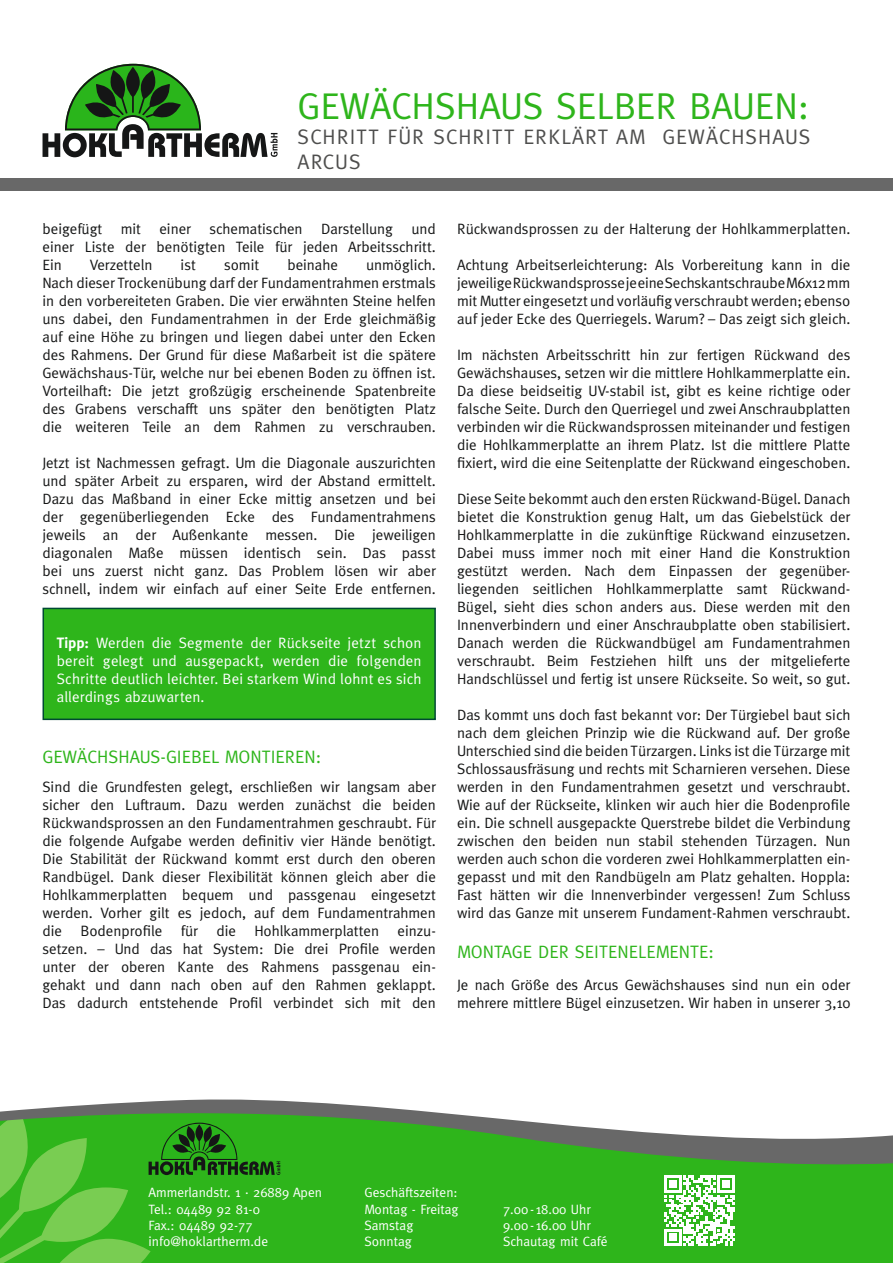
<style>
.page{position:relative;width:893px;height:1263px;background:#fff}
.page>*{position:absolute;margin:0;border:0;box-sizing:border-box;transform-origin:0 0}
.t1{font:37.5px "Meta Plus";color:#2eb51b}
.t2{font:21px/25.2px "Meta Plus";letter-spacing:.05em;color:#4e4e4d}
.t3{font:18px "Meta Plus";color:#2eb51b}
.t4{font:15px/18px "Meta Plus";color:#151616;text-align:justify}
.t5{font:15px/18px "Meta Plus";letter-spacing:.01em;color:#fff;text-align:justify}
.t6{font:13.5px/16.2px "Meta Plus";color:#fff}
.s1{font-weight:700}
</style>
<div class="page">
<div style="left:0;top:179px;width:893px;height:12px;background:#686868"></div>
<div style="left:280px;top:1167px;width:613px;height:96px;background:#2eb51b"></div>
<svg style="left:0;top:1099px;width:893px;height:68px"></svg>
<svg style="left:664px;top:1175px;width:71px;height:71px"></svg>
<div style="left:43px;top:608px;width:393px;height:112px;background:#2eb51b"></div>
<svg style="left:43px;top:64px;width:235px;height:93px"></svg>
<svg style="left:0;top:1115px;width:280px;height:148px;background:#3fb228"></svg>
<h1 class="t1" style="left:298px;top:84px;width:513px">GEWÄCHSHAUS SELBER BAUEN:</h1>
<h2 class="t2" style="left:298px;top:124px;width:514px">SCHRITT FÜR SCHRITT ERKLÄRT AM GEWÄCHSHAUS<br>ARCUS</h2>
<p class="t4" style="left:43px;top:220px;width:395px">beigefügt mit einer schematischen Darstellung und einer Liste der benötigten Teile für jeden Arbeitsschritt.<br>Ein</p>
<p class="t4" style="left:90px;top:256px;width:64px">Verzetteln</p>
<p class="t4" style="left:181px;top:256px;width:17px">ist</p>
<p class="t4" style="left:224px;top:256px;width:37px">somit</p>
<p class="t4" style="left:287px;top:256px;width:52px">beinahe</p>
<p class="t4" style="left:43px;top:256px;width:395px;text-indent:324px">unmöglich.<br>Nach dieser Trockenübung darf der Fundamentrahmen erstmals in den vorbereiteten Graben. Die vier erwähnten Steine helfen uns dabei, den Fundamentrahmen in der Erde gleichmäßig auf eine Höhe zu bringen und liegen dabei unter den Ecken des Rahmens. Der Grund für diese Maßarbeit ist die spätere Gewächshaus-Tür, welche nur bei ebenen Boden zu öffnen ist.<br>Vorteilhaft: Die jetzt großzügig erscheinende Spatenbreite des Grabens verschafft uns später den benötigten Platz die weiteren Teile an dem Rahmen zu verschrauben.</p>
<p class="t4" style="left:43px;top:454px;width:395px">Jetzt ist Nachmessen gefragt. Um die Diagonale auszurichten und später Arbeit zu ersparen, wird der Abstand ermittelt.<br>Dazu das Maßband in einer Ecke mittig ansetzen und bei der gegenüberliegenden Ecke des Fundamentrahmens jeweils an der Außenkante messen. Die jeweiligen diagonalen Maße müssen identisch sein. Das passt bei uns zuerst nicht ganz. Das Problem lösen wir aber schnell, indem wir einfach auf einer Seite Erde entfernen.</p>
<p class="t5" style="left:57px;top:634px;width:366px"><span class="s1">Tipp:</span> Werden die Segmente der Rückseite jetzt schon bereit gelegt und ausgepackt, werden die folgenden Schritte deutlich leichter. Bei starkem Wind lohnt es sich allerdings abzuwarten.</p>
<p class="t3" style="left:43px;top:747px;width:280px">GEWÄCHSHAUS-GIEBEL MONTIEREN:</p>
<p class="t4" style="left:43px;top:778px;width:395px">Sind die Grundfesten gelegt, erschließen wir langsam aber sicher den Luftraum. Dazu werden zunächst die beiden Rückwandsprossen an den Fundamentrahmen geschraubt. Für die folgende Aufgabe werden definitiv vier Hände benötigt.<br>Die Stabilität der Rückwand kommt erst durch den oberen Randbügel. Dank dieser Flexibilität können gleich aber die Hohlkammerplatten bequem und passgenau eingesetzt werden. Vorher gilt es jedoch, auf dem Fundamentrahmen die Bodenprofile für die Hohlkammerplatten einzu&shy;setzen. – Und das hat System: Die drei Profile werden unter der oberen Kante des Rahmens passgenau ein&shy;gehakt und dann nach oben auf den Rahmen geklappt.<br>Das dadurch entstehende Profil verbindet sich mit den</p>
<p class="t4" style="left:457px;top:220px;width:395px">Rückwandsprossen zu der Halterung der Hohlkammerplatten.</p>
<p class="t4" style="left:457px;top:256px;width:395px">Achtung Arbeitserleichterung: Als Vorbereitung kann in die jeweilige Rückwandsprosse je eine Sechskantschraube M6x12 mm mit Mutter eingesetzt und vorläufig verschraubt werden; ebenso auf jeder Ecke des Querriegels. Warum? – Das zeigt sich gleich.</p>
<p class="t4" style="left:457px;top:346px;width:395px">Im nächsten Arbeitsschritt hin zur fertigen Rückwand des Gewächshauses, setzen wir die mittlere Hohlkammerplatte ein.<br>Da diese beidseitig UV-stabil ist, gibt es keine richtige oder falsche Seite. Durch den Querriegel und zwei Anschraubplatten verbinden wir die Rückwandsprossen miteinander und festigen die Hohlkammerplatte an ihrem Platz. Ist die mittlere Platte fixiert, wird die eine Seitenplatte der Rückwand eingeschoben.</p>
<p class="t4" style="left:457px;top:490px;width:395px">Diese Seite bekommt auch den ersten Rückwand-Bügel. Danach bietet die Konstruktion genug Halt, um das Giebelstück der Hohlkammerplatte in die zukünftige Rückwand einzusetzen.<br>Dabei muss immer noch mit einer Hand die Konstruktion gestützt werden. Nach dem Einpassen der gegenüber&shy;liegenden seitlichen Hohlkammerplatte samt Rückwand-Bügel, sieht dies schon anders aus. Diese werden mit den Innenverbindern und einer Anschraubplatte oben stabilisiert.<br>Danach werden die Rückwandbügel am Fundamentrahmen verschraubt. Beim Festziehen hilft uns der mitgelieferte Handschlüssel und fertig ist unsere Rückseite. So weit, so gut.</p>
<p class="t4" style="left:457px;top:706px;width:395px">Das kommt uns doch fast bekannt vor: Der Türgiebel baut sich nach dem gleichen Prinzip wie die Rückwand auf. Der große Unterschied sind die beiden Türzargen. Links ist die Türzarge mit Schlossausfräsung und rechts mit Scharnieren versehen. Diese werden in den Fundamentrahmen gesetzt und verschraubt.<br>Wie auf der Rückseite, klinken wir auch hier die Bodenprofile ein. Die schnell ausgepackte Querstrebe bildet die Verbindung zwischen den beiden nun stabil stehenden Türzagen. Nun werden auch schon die vorderen zwei Hohlkammerplatten ein&shy;gepasst und mit den Randbügeln am Platz gehalten. Hoppla:<br>Fast hätten wir die Innenverbinder vergessen! Zum Schluss wird das Ganze mit unserem Fundament-Rahmen verschraubt.</p>
<p class="t3" style="left:457px;top:941px;width:258px">MONTAGE DER SEITENELEMENTE:</p>
<p class="t4" style="left:457px;top:976px;width:395px">Je nach Größe des Arcus Gewächshauses sind nun ein oder mehrere mittlere Bügel einzusetzen. Wir haben in unserer 3,10</p>
<p class="t6" style="left:149px;top:1184px;width:175px">Ammerlandstr. 1 · 26889 Apen<br>Tel.: 04489 92 81-0<br>Fax.: 04489 92-77 info@hoklartherm.de</p>
<p class="t6" style="left:365px;top:1184px;width:96px">Geschäftszeiten:<br>Montag - Freitag</p>
<p class="t6" style="left:503px;top:1200px;width:89px">7.00 - 18.00 Uhr</p>
<p class="t6" style="left:365px;top:1217px;width:50px">Samstag</p>
<p class="t6" style="left:503px;top:1217px;width:89px">9.00 - 16.00 Uhr</p>
<p class="t6" style="left:365px;top:1233px;width:49px">Sonntag</p>
<p class="t6" style="left:503px;top:1233px;width:106px">Schautag mit Café</p>
</div>
